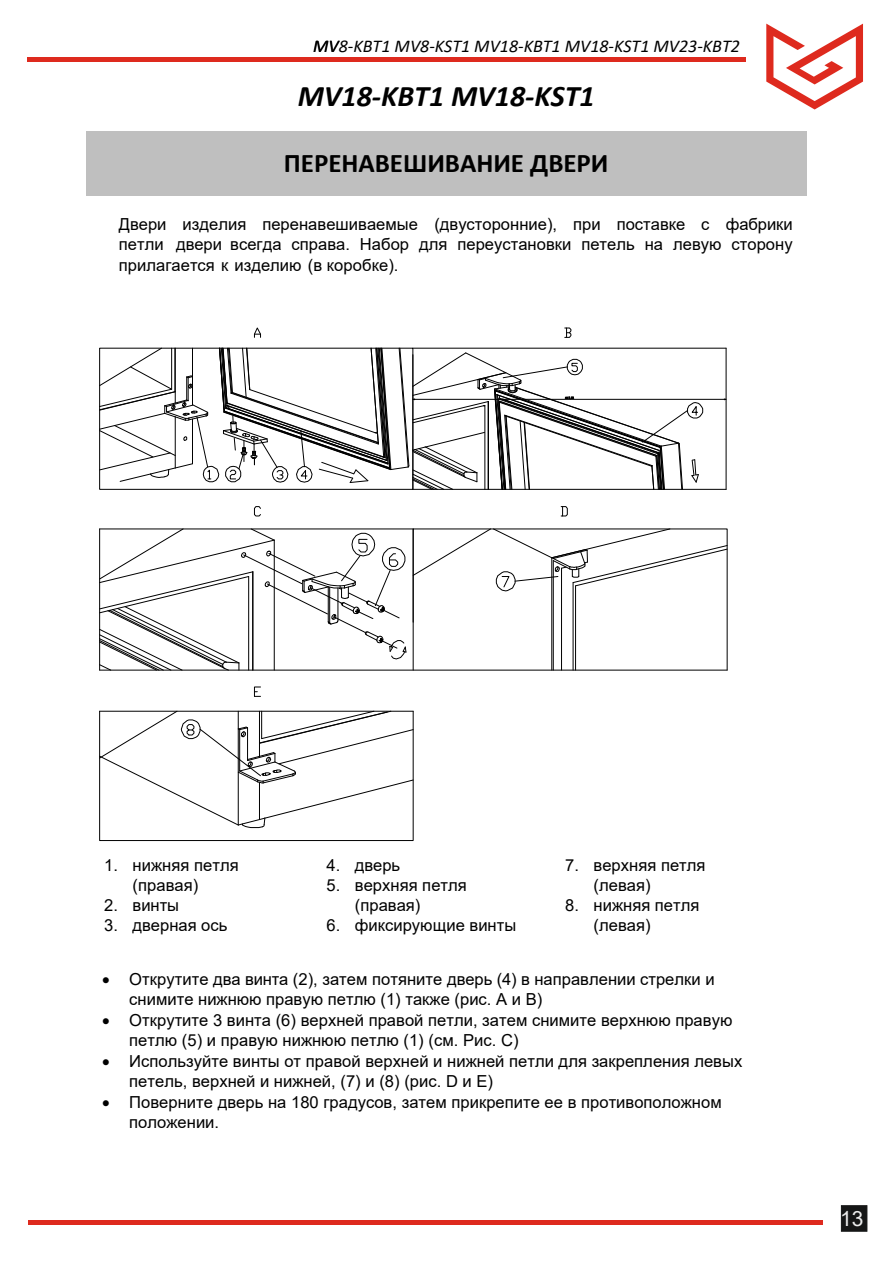
<style>
.page{position:relative;width:893px;height:1263px;background:#fff}
.page>*{position:absolute;margin:0;border:0;box-sizing:border-box;transform-origin:0 0}
.t1{font:italic 700 30px "Calibri";color:#000}
.t2{font:700 27px "Calibri";color:#000}
.t3{font:21px "Arial";color:#ececec}
.t4{font:italic 18px "Calibri";color:#000}
.t5{font:16.5px/20.1px "Arial";color:#000}
.s1{font-style:inherit}
</style>
<div class="page">
<div style="left:86px;top:131px;width:720px;height:65px;background:#bfbfbf"></div>
<hr style="left:413px;top:348px;width:313px;height:1px;background:#000">
<hr style="left:726px;top:348px;width:1px;height:141px;background:#000">
<hr style="left:413px;top:489px;width:313px;height:1px;background:#000">
<hr style="left:415px;top:399px;width:309px;height:1px;background:#000">
<svg style="left:254px;top:327px;width:7px;height:11px"></svg>
<svg style="left:99px;top:348px;width:604px;height:142px"></svg>
<svg style="left:564px;top:328px;width:7px;height:10px"></svg>
<hr style="left:100px;top:529px;width:313px;height:1px;background:#000">
<hr style="left:100px;top:670px;width:627px;height:1px;background:#000">
<svg style="left:99px;top:528px;width:307px;height:143px"></svg>
<svg style="left:413px;top:528px;width:315px;height:142px"></svg>
<svg style="left:254px;top:506px;width:7px;height:10px"></svg>
<svg style="left:561px;top:506px;width:7px;height:10px"></svg>
<svg style="left:99px;top:711px;width:315px;height:117px"></svg>
<svg style="left:254px;top:687px;width:7px;height:10px"></svg>
<div style="left:841px;top:1205px;width:26px;height:26px;background:#151616;border:1px solid #151616"></div>
<hr style="left:28px;top:1220px;width:795px;height:4px;background:#de2a1e">
<svg style="left:766px;top:24px;width:97px;height:85px"></svg>
<hr style="left:27px;top:57px;width:719px;height:4px;background:#de2a1e">
<p class="t4" style="left:313px;top:33px;width:428px">MV8-KBT1 MV8-KST1 MV18-KBT1 MV18-KST1 MV23-KBT2</p>
<h1 class="t1" style="left:298px;top:75px;width:299px">MV1<span class="s1">8</span>-KBT1 <span class="s1">MV</span>1<span class="s1">8-KST1</span></h1>
<h2 class="t2" style="left:284px;top:144px;width:326px">ПЕРЕНАВЕШИВАНИЕ ДВЕРИ</h2>
<p class="t5" style="left:119px;top:214px;width:675px;text-align:justify">Двери изделия перенавешиваемые (двусторонние), при поставке с фабрики петли двери всегда справа. Набор для переустановки петель на левую сторону прилагается к изделию (в коробке).</p>
<p class="t5" style="left:133px;top:855px;width:108px;text-indent:-28px">1. нижняя петля (правая)</p>
<p class="t5" style="left:104px;top:895px;width:76px">2. винты</p>
<p class="t5" style="left:104px;top:915px;width:125px">3. дверная ось</p>
<p class="t5" style="left:327px;top:855px;width:75px">4. дверь</p>
<p class="t5" style="left:355px;top:875px;width:113px;text-indent:-28px">5. верхняя петля (правая)</p>
<p class="t5" style="left:327px;top:915px;width:191px">6. фиксирующие винты</p>
<p class="t5" style="left:594px;top:855px;width:113px;text-indent:-28px">7. верхняя петля (левая)</p>
<p class="t5" style="left:594px;top:895px;width:107px;text-indent:-28px">8. нижняя петля (левая)</p>
<p class="t5" style="left:129px;top:969px;width:587px;text-indent:-27px">• Открутите два винта (2), затем потяните дверь (4) в направлении стрелки и снимите нижнюю правую петлю (1) также (рис. А и В)</p>
<p class="t5" style="left:129px;top:1010px;width:605px;text-indent:-27px">• Открутите 3 винта (6) верхней правой петли, затем снимите верхнюю правую петлю (5) и правую нижнюю петлю (1) (см. Рис. С)</p>
<p class="t5" style="left:129px;top:1051px;width:614px;text-indent:-27px">• Используйте винты от правой верхней и нижней петли для закрепления левых петель, верхней и нижней, (7) и (8) (рис. D и E)</p>
<p class="t5" style="left:129px;top:1092px;width:594px;text-indent:-27px">• Поверните дверь на 180 градусов, затем прикрепите ее в противоположном положении.</p>
<p class="t3" style="left:840px;top:1204px;width:25px">13</p>
</div>
